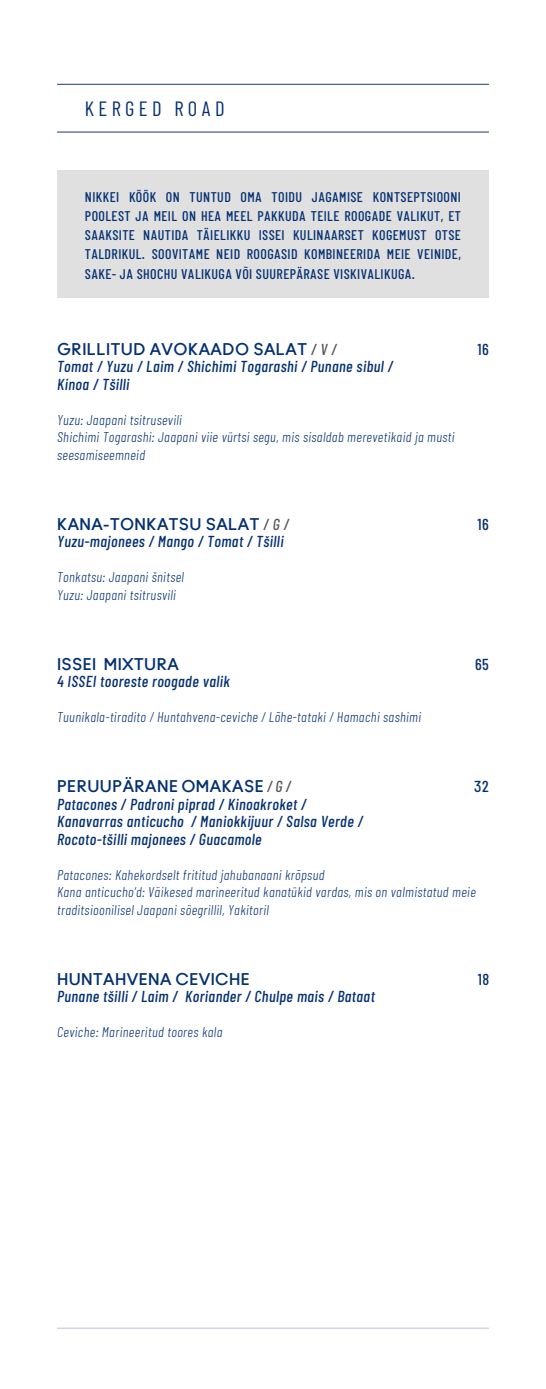
<style>
.page{position:relative;width:546px;height:1389px;background:#fff}
.page>*{position:absolute;margin:0;border:0;box-sizing:border-box;transform-origin:0 0}
.t1{font:20.65px "Barlow Condensed";letter-spacing:.21em;color:#043072}
.t2{font:italic 500 15.92px/17.5px "Barlow Condensed";letter-spacing:.03em;color:#043072}
.t3{font:700 15.92px "Ano";letter-spacing:.03em;color:#043072}
.t4{font:500 15.92px "Barlow Condensed";letter-spacing:.03em;color:#043072}
.t5{font:italic 300 14.17px/17.5px "Barlow Condensed";letter-spacing:.03em;color:#043072}
.t6{font:500 14px/19.2px "Barlow Condensed";letter-spacing:.03em;color:#043072;text-align:justify}
.s1{font-family:"Barlow Condensed";font-weight:500;font-style:italic;color:#57585a}
</style>
<div class="page">
<div style="left:57px;top:170px;width:432px;height:128px;background:#e0e0e0"></div>
<hr style="left:57px;top:84px;width:432px;height:1px;background:#1d3a6c">
<hr style="left:57px;top:132px;width:432px;height:1px;background:#1d3a6c">
<hr style="left:57px;top:1328px;width:432px;height:1px;background:#bac0d7">
<h1 class="t1" style="left:85px;top:96px;width:141px">KERGED ROAD</h1>
<p class="t6" style="left:85px;top:186px;width:377px">NIKKEI KÖÖK ON TUNTUD OMA TOIDU JAGAMISE KONTSEPTSIOONI POOLEST JA MEIL ON HEA MEEL PAKKUDA TEILE ROOGADE VALIKUT, ET SAAKSITE NAUTIDA TÄIELIKKU ISSEI KULINAARSET KOGEMUST OTSE TALDRIKUL. SOOVITAME NEID ROOGASID KOMBINEERIDA MEIE VEINIDE, SAKE- JA SHOCHU VALIKUGA VÕI SUUREPÄRASE VISKIVALIKUGA.</p>
<p class="t3" style="left:57px;top:339px;width:281px">GRILLITUD AVOKAADO SALAT <span class="s1">/ V /</span></p>
<p class="t4" style="left:477px;top:339px;width:13px">16</p>
<p class="t2" style="left:57px;top:357px;width:337px">Tomat / Yuzu / Laim / Shichimi Togarashi / Punane sibul /<br>Kinoa / Tšilli</p>
<p class="t5" style="left:57px;top:411px;width:399px">Yuzu: Jaapani tsitrusevili<br>Shichimi Togarashi: Jaapani viie vürtsi segu, mis sisaldab merevetikaid ja musti seesamiseemneid</p>
<p class="t3" style="left:57px;top:514px;width:233px">KANA-TONKATSU SALAT <span class="s1">/ G /</span></p>
<p class="t4" style="left:477px;top:514px;width:13px">16</p>
<p class="t2" style="left:57px;top:532px;width:228px">Yuzu-majonees / Mango / Tomat / Tšilli</p>
<p class="t5" style="left:57px;top:568px;width:128px">Tonkatsu: Jaapani šnitsel<br>Yuzu: Jaapani tsitrusvili</p>
<p class="t3" style="left:57px;top:654px;width:123px">ISSEI MIXTURA</p>
<p class="t4" style="left:475px;top:654px;width:15px">65</p>
<p class="t2" style="left:57px;top:672px;width:174px">4 ISSEI tooreste roogade valik</p>
<p class="t5" style="left:57px;top:708px;width:365px">Tuunikala-tiradito / Huntahvena-ceviche / Lõhe-tataki / Hamachi sashimi</p>
<p class="t3" style="left:57px;top:777px;width:235px">PERUUPÄRANE OMAKASE <span class="s1">/ G /</span></p>
<p class="t4" style="left:474px;top:777px;width:16px">32</p>
<p class="t2" style="left:57px;top:795px;width:307px">Patacones / Padroni piprad / Kinoakroket /<br>Kanavarras anticucho / Maniokkijuur / Salsa Verde /<br>Rocoto-tšilli majonees / Guacamole</p>
<p class="t5" style="left:57px;top:866px;width:420px">Patacones: Kahekordselt frititud jahubanaani krõpsud<br>Kana anticucho’d: Väikesed marineeritud kanatükid vardas, mis on valmistatud meie traditsioonilisel Jaapani söegrillil, Yakitoril</p>
<p class="t3" style="left:57px;top:969px;width:194px">HUNTAHVENA CEVICHE</p>
<p class="t4" style="left:478px;top:969px;width:13px">18</p>
<p class="t2" style="left:57px;top:987px;width:319px">Punane tšilli / Laim / Koriander / Chulpe mais / Bataat</p>
<p class="t5" style="left:57px;top:1023px;width:167px">Ceviche: Marineeritud toores kala</p>
</div>
